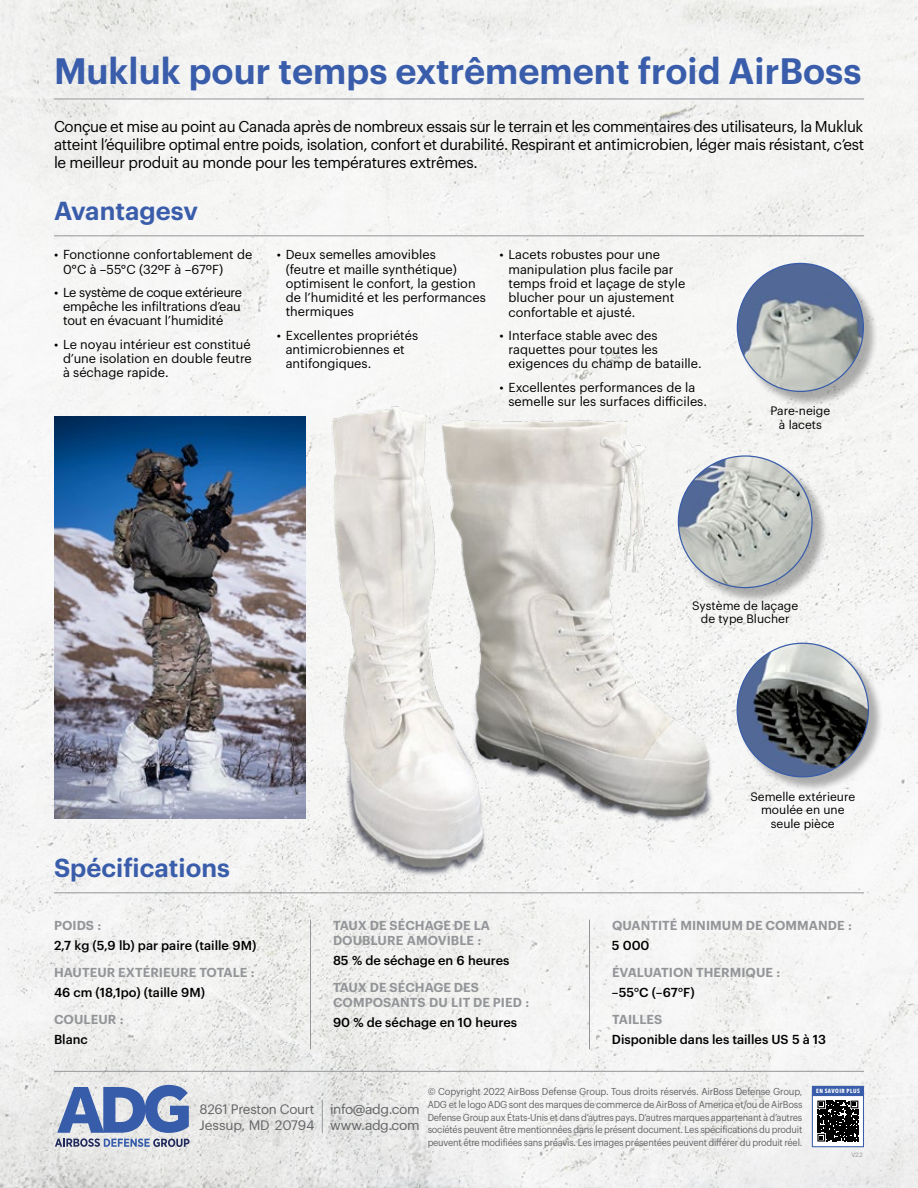
<style>
.page{position:relative;width:918px;height:1188px;background:#fff}
.page>*{position:absolute;margin:0;border:0;box-sizing:border-box;transform-origin:0 0}
.t1{font:600 36px "Graphik";color:#395daa}
.t2{font:600 25.5px "Graphik";color:#395daa}
.t3{font:15.3px/18px "Graphik";letter-spacing:-.02em;color:#000;text-align:justify}
.t4{font:13.35px/16.5px "Graphik";letter-spacing:-.02em;color:#636466}
.t5{font:12.75px/14.2px "Graphik";color:#000}
.t6{font:600 12.75px/15px "Graphik";letter-spacing:.005em;color:#939598}
.t7{font:500 12.75px "Graphik";color:#000}
.t8{font:12px/13.5px "Graphik";color:#000;text-align:center}
.t9{font:9.9px/12.8px "Graphik";letter-spacing:-.025em;color:#636466;text-align:justify;scale:.96 1}
.t10{font:6.15px "Graphik";color:#939598}
.t11{font:700 6px "Avenir Next Condensed";letter-spacing:.07em;color:#fff}
</style>
<div class="page">
<img style="left:0;top:0;width:918px;height:1188px">
<img style="left:308px;top:399px;width:411px;height:483px">
<div style="left:739px;top:645px;width:145px;height:148px;background:#000;opacity:.3"></div>
<img style="left:737px;top:643px;width:131px;height:134px">
<hr style="left:54px;top:235px;width:810px;height:1px;background:#939598">
<div style="left:680px;top:457px;width:148px;height:146px;background:#000;opacity:.3"></div>
<img style="left:678px;top:456px;width:134px;height:132px">
<div style="left:739px;top:265px;width:140px;height:142px;background:#000;opacity:.3"></div>
<img style="left:737px;top:263px;width:126px;height:128px">
<img style="left:54px;top:416px;width:251px;height:403px">
<hr style="left:310px;top:920px;width:1px;height:129px;background:#939598">
<hr style="left:589px;top:920px;width:1px;height:129px;background:#939598">
<hr style="left:54px;top:892px;width:810px;height:1px;background:#939598">
<hr style="left:54px;top:99px;width:810px;height:1px;background:#939598">
<hr style="left:54px;top:1071px;width:810px;height:1px;background:#939598">
<hr style="left:322px;top:1100px;width:1px;height:33px;background:#939598">
<div style="left:812px;top:1095px;width:52px;height:52px;background:#fff;border:1px solid #395daa"></div>
<div style="left:812px;top:1086px;width:52px;height:10px;background:#395daa"></div>
<svg style="left:817px;top:1101px;width:41px;height:41px;background:#2a2a2a"></svg>
<svg style="left:55px;top:1085px;width:135px;height:62px;background:#8a9cc3"></svg>
<h1 class="t1" style="left:54px;top:43px;width:809px">Mukluk pour temps extrêmement froid AirBoss</h1>
<p class="t3" style="left:54px;top:116px;width:812px">Conçue et mise au point au Canada après de nombreux essais sur le terrain et les commentaires des utilisateurs, la Mukluk atteint l’équilibre optimal entre poids, isolation, confort et durabilité. Respirant et antimicrobien, léger mais résistant, c’est le meilleur produit au monde pour les températures extrêmes.</p>
<h2 class="t2" style="left:54px;top:192px;width:145px">Avantagesv</h2>
<p class="t5" style="left:63px;top:247px;width:191px;text-indent:-9px">• Fonctionne confortablement de<br>0°C à –55°C (32ºF à –67ºF)</p>
<p class="t5" style="left:63px;top:284px;width:181px;text-align:justify;text-indent:-9px">• Le système de coque extérieure empêche les infiltrations d’eau tout en évacuant l’humidité</p>
<p class="t5" style="left:63px;top:336px;width:190px;text-align:justify;text-indent:-9px">• Le noyau intérieur est constitué d’une isolation en double feutre à séchage rapide.</p>
<p class="t5" style="left:286px;top:247px;width:202px;text-indent:-9px">• Deux semelles amovibles<br>(feutre et maille synthétique) optimisent le confort, la gestion de l’humidité et les performances thermiques</p>
<p class="t5" style="left:286px;top:327px;width:134px;text-indent:-9px">• Excellentes propriétés antimicrobiennes et antifongiques.</p>
<p class="t5" style="left:509px;top:247px;width:178px;text-indent:-9px">• Lacets robustes pour une manipulation plus facile par temps froid et laçage de style blucher pour un ajustement confortable et ajusté.</p>
<p class="t5" style="left:509px;top:327px;width:195px;text-indent:-9px">• Interface stable avec des raquettes pour toutes les exigences du champ de bataille.</p>
<p class="t5" style="left:509px;top:379px;width:200px;text-indent:-9px">• Excellentes performances de la semelle sur les surfaces difficiles.</p>
<p class="t8" style="left:770px;top:403px;width:61px">Pare-neige à lacets</p>
<h2 class="t2" style="left:54px;top:849px;width:177px">Spécifications</h2>
<p class="t6" style="left:54px;top:917px;width:49px">POIDS :</p>
<p class="t7" style="left:54px;top:936px;width:204px">2,7 kg (5,9 lb) par paire (taille 9M)</p>
<p class="t6" style="left:54px;top:964px;width:202px">HAUTEUR EXTÉRIEURE TOTALE :</p>
<p class="t7" style="left:54px;top:983px;width:153px">46 cm (18,1po) (taille 9M)</p>
<p class="t6" style="left:54px;top:1011px;width:71px">COULEUR :</p>
<p class="t7" style="left:54px;top:1030px;width:35px">Blanc</p>
<p class="t6" style="left:333px;top:917px;width:159px">TAUX DE SÉCHAGE DE LA<br>DOUBLURE AMOVIBLE :</p>
<p class="t7" style="left:333px;top:951px;width:178px">85 % de séchage en 6 heures</p>
<p class="t6" style="left:333px;top:979px;width:198px">TAUX DE SÉCHAGE DES<br>COMPOSANTS DU LIT DE PIED :</p>
<p class="t7" style="left:333px;top:1013px;width:186px">90 % de séchage en 10 heures</p>
<p class="t8" style="left:692px;top:597px;width:108px">Système de laçage de type Blucher</p>
<p class="t8" style="left:750px;top:788px;width:106px">Semelle extérieure moulée en une seule pièce</p>
<p class="t6" style="left:612px;top:917px;width:242px">QUANTITÉ MINIMUM DE COMMANDE :</p>
<p class="t7" style="left:612px;top:936px;width:39px">5 000</p>
<p class="t6" style="left:612px;top:964px;width:170px">ÉVALUATION THERMIQUE :</p>
<p class="t7" style="left:612px;top:983px;width:84px">–55°C (–67°F)</p>
<p class="t6" style="left:612px;top:1011px;width:52px">TAILLES</p>
<p class="t7" style="left:612px;top:1030px;width:216px">Disponible dans les tailles US 5 à 13</p>
<p class="t4" style="left:199px;top:1099px;width:117px">8261 Preston Court<br>Jessup, MD 20794</p>
<p class="t4" style="left:330px;top:1099px;width:91px">info@adg.com www.adg.com</p>
<p class="t9" style="left:428px;top:1084px;width:392px">© Copyright 2022 AirBoss Defense Group. Tous droits réservés. AirBoss Defense Group, ADG et le logo ADG sont des marques de commerce de AirBoss of America et/ou de AirBoss Defense Group aux États-Unis et dans d’autres pays. D’autres marques appartenant à d’autres sociétés peuvent être mentionnées dans le présent document. Les spécifications du produit peuvent être modifiées sans préavis. Les images présentées peuvent différer du produit réel.</p>
<p class="t11" style="left:816px;top:1087px;width:45px">EN SAVOIR PLUS</p>
<p class="t10" style="left:851px;top:1150px;width:13px">V2.2</p>
</div>
